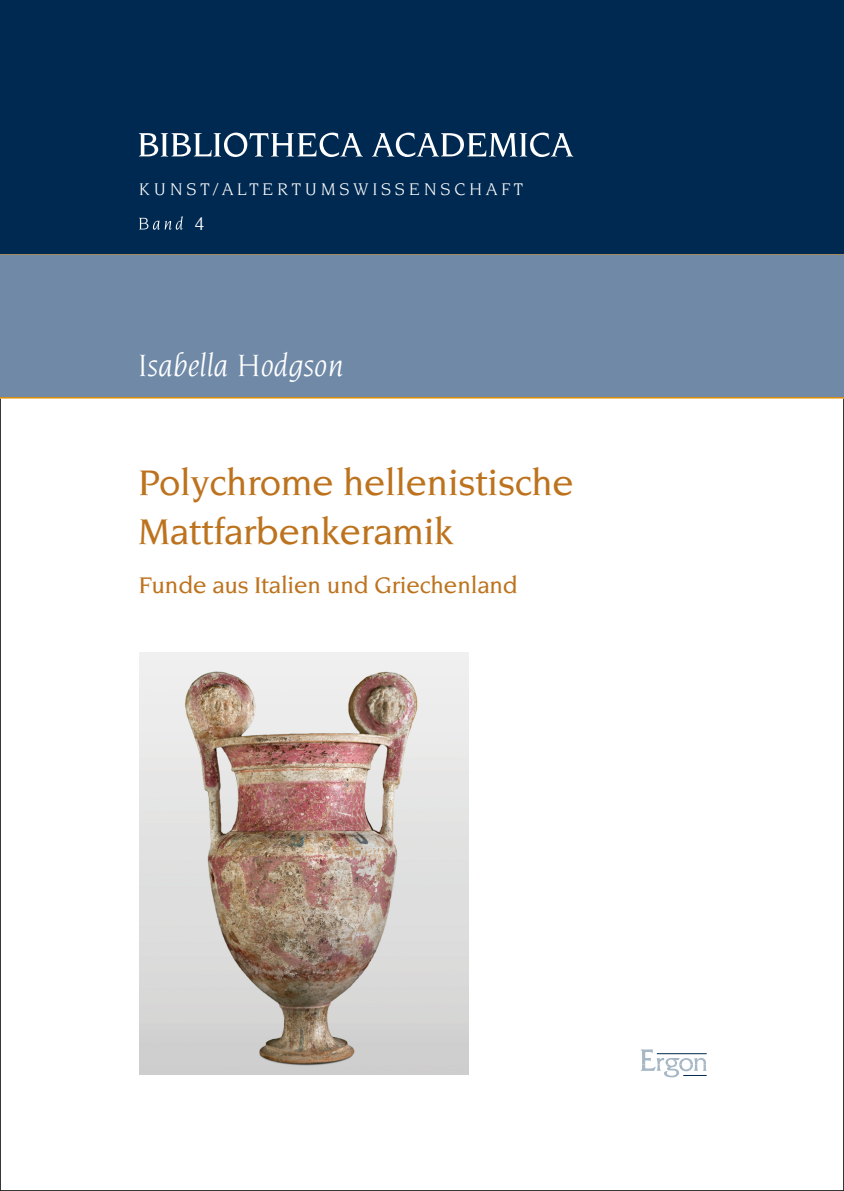
<style>
.page{position:relative;width:844px;height:1191px;background:#fff}
.page>*{position:absolute;margin:0;border:0;box-sizing:border-box;transform-origin:0 0}
.t1{font:500 38.5px/49px "Novarese";letter-spacing:-.01em;color:#bd731e}
.t2{font:italic 33.25px "Novarese";color:#fff}
.t3{font:500 24.5px "Novarese";letter-spacing:-.01em;color:#bd731e}
.t4{font:italic 20.12px "Novarese";color:#fff}
.t5{font:18.38px "Novarese";letter-spacing:.2em;color:#fff}
</style>
<div class="page">
<div style="left:0;top:254px;width:843px;height:144px;background:#6f89a7"></div>
<div style="left:0;top:0;width:843px;height:254px;background:#002951"></div>
<svg style="left:641px;top:1049px;width:65px;height:29px"></svg>
<svg style="left:139px;top:133px;width:224px;height:24px"></svg>
<svg style="left:372px;top:133px;width:201px;height:24px"></svg>
<svg style="left:139px;top:216px;width:44px;height:14px"></svg>
<img style="left:139px;top:652px;width:330px;height:422px">
<p class="t5" style="left:139px;top:179px;width:385px">KUNST/ALTERTUMSWISSENSCHAFT</p>
<p class="t4" style="left:194px;top:212px;width:12px">4</p>
<p class="t2" style="left:138px;top:347px;width:207px">Isabella Hodgson</p>
<p class="t1" style="left:138px;top:457px;width:437px">Polychrome hellenistische<br>Mattfarbenkeramik</p>
<p class="t3" style="left:138px;top:571px;width:381px">Funde aus Italien und Griechenland</p>
</div>
